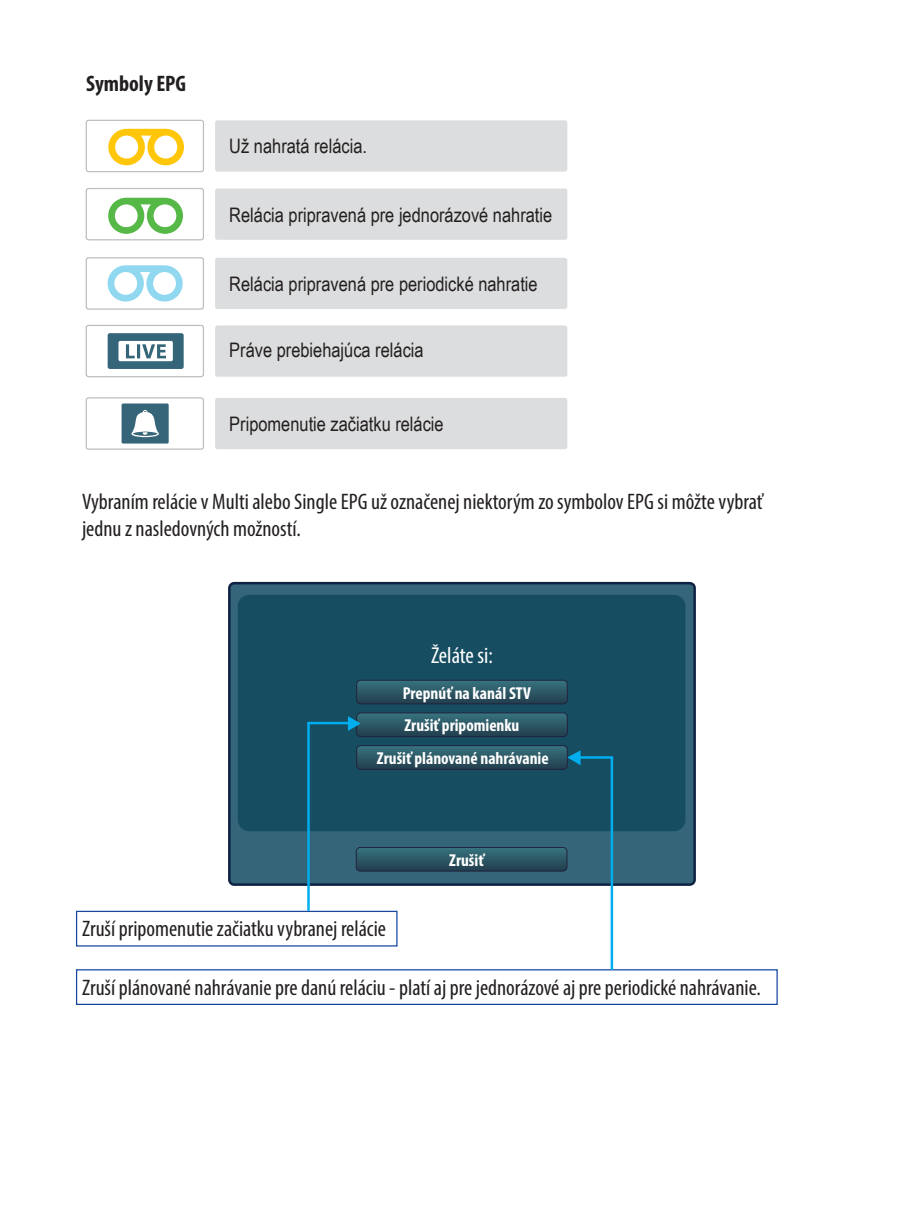
<style>
.page{position:relative;width:922px;height:1205px;background:#fff}
.page>*{position:absolute;margin:0;border:0;box-sizing:border-box;transform-origin:0 0}
.t1{font:condensed 23px "Myriad Pro";letter-spacing:-.005em;color:#fff}
.t2{font:condensed 22.5px/27px "Myriad Pro";color:#231f20}
.t3{font:700 condensed 22.5px "Myriad Pro";color:#231f20}
.t4{font:20px "Arial Narrow";color:#231f20}
.t5{font:700 condensed 17.25px/32.8px "Myriad Pro";color:#fff;text-align:center}
</style>
<div class="page">
<div style="left:215px;top:120px;width:352px;height:52px;background:#dcddde;border-radius:2px"></div>
<div style="left:215px;top:188px;width:352px;height:52px;background:#dcddde;border-radius:2px"></div>
<div style="left:215px;top:258px;width:352px;height:51px;background:#dcddde;border-radius:2px"></div>
<div style="left:215px;top:325px;width:352px;height:52px;background:#dcddde;border-radius:2px"></div>
<div style="left:215px;top:398px;width:352px;height:51px;background:#dcddde;border-radius:2px"></div>
<div style="left:121px;top:403px;width:48px;height:40px;background:#366579;border-radius:2px"></div>
<div style="left:108px;top:333px;width:76px;height:36px;background:#356579;border-radius:2px"></div>
<div style="left:76px;top:911px;width:321px;height:35px;border:1px solid #17479e"></div>
<div style="left:76px;top:969px;width:701px;height:36px;border:1px solid #17479e"></div>
<div style="left:229px;top:583px;width:465px;height:301px;background:#346579;border-radius:5px"></div>
<div style="left:228px;top:582px;width:467px;height:304px;border:2px solid #0e2344;border-radius:5px"></div>
<div style="left:238px;top:595px;width:447px;height:236px;background:#164d61;border-radius:11px"></div>
<svg style="left:356px;top:847px;width:211px;height:24px"></svg>
<div style="left:356px;top:847px;width:211px;height:24px;border:1px solid #22223f;border-radius:4px"></div>
<svg style="left:358px;top:680px;width:209px;height:24px"></svg>
<div style="left:356px;top:680px;width:211px;height:24px;border:1px solid #22223f;border-radius:4px"></div>
<div style="left:356px;top:712px;width:211px;height:25px;border:1px solid #22223f;border-radius:4px"></div>
<svg style="left:348px;top:713px;width:219px;height:23px;background:#2b5867"></svg>
<svg style="left:356px;top:745px;width:224px;height:24px;background:#2a5565"></svg>
<svg style="left:108px;top:129px;width:76px;height:36px"></svg>
<svg style="left:108px;top:198px;width:75px;height:36px"></svg>
<svg style="left:108px;top:265px;width:75px;height:36px"></svg>
<svg style="left:118px;top:341px;width:55px;height:20px"></svg>
<svg style="left:131px;top:410px;width:28px;height:27px"></svg>
<hr style="left:308px;top:722px;width:41px;height:2px;background:#00aeef">
<hr style="left:573px;top:756px;width:38px;height:3px;background:#00aeef">
<hr style="left:307px;top:723px;width:3px;height:188px;background:#00aeef">
<hr style="left:610px;top:757px;width:3px;height:213px;background:#00aeef">
<div style="left:86px;top:120px;width:118px;height:52px;border:1px solid #bcbec0;border-radius:2px"></div>
<div style="left:86px;top:188px;width:118px;height:52px;border:1px solid #bcbec0;border-radius:2px"></div>
<div style="left:86px;top:257px;width:118px;height:53px;border:1px solid #bcbec0;border-radius:2px"></div>
<div style="left:86px;top:325px;width:118px;height:52px;border:1px solid #bcbec0;border-radius:2px"></div>
<div style="left:86px;top:397px;width:118px;height:53px;border:1px solid #bcbec0;border-radius:2px"></div>
<p class="t3" style="left:86px;top:70px;width:101px">Symboly EPG</p>
<p class="t4" style="left:229px;top:131px;width:139px">Už nahratá relácia.</p>
<p class="t4" style="left:229px;top:200px;width:324px">Relácia pripravená pre jednorázové nahratie</p>
<p class="t4" style="left:229px;top:269px;width:310px">Relácia pripravená pre periodické nahratie</p>
<p class="t4" style="left:229px;top:336px;width:196px">Práve prebiehajúca relácia</p>
<p class="t4" style="left:229px;top:410px;width:216px">Pripomenutie začiatku relácie</p>
<p class="t2" style="left:82px;top:488px;width:682px">Vybraním relácie v Multi alebo Single EPG už označenej niektorým zo symbolov EPG si môžte vybrať jednu z nasledovných možností.</p>
<p class="t1" style="left:431px;top:641px;width:63px">Želáte si:</p>
<p class="t5" style="left:377px;top:676px;width:173px">Prepnúť na kanál STV<br>Zrušiť pripomienku<br>Zrušiť plánované nahrávanie</p>
<p class="t5" style="left:449px;top:843px;width:36px">Zrušiť</p>
<p class="t2" style="left:82px;top:915px;width:305px">Zruší pripomenutie začiatku vybranej relácie</p>
<p class="t2" style="left:82px;top:973px;width:680px">Zruší plánované nahrávanie pre danú reláciu - platí aj pre jednorázové aj pre periodické nahrávanie.</p>
</div>
